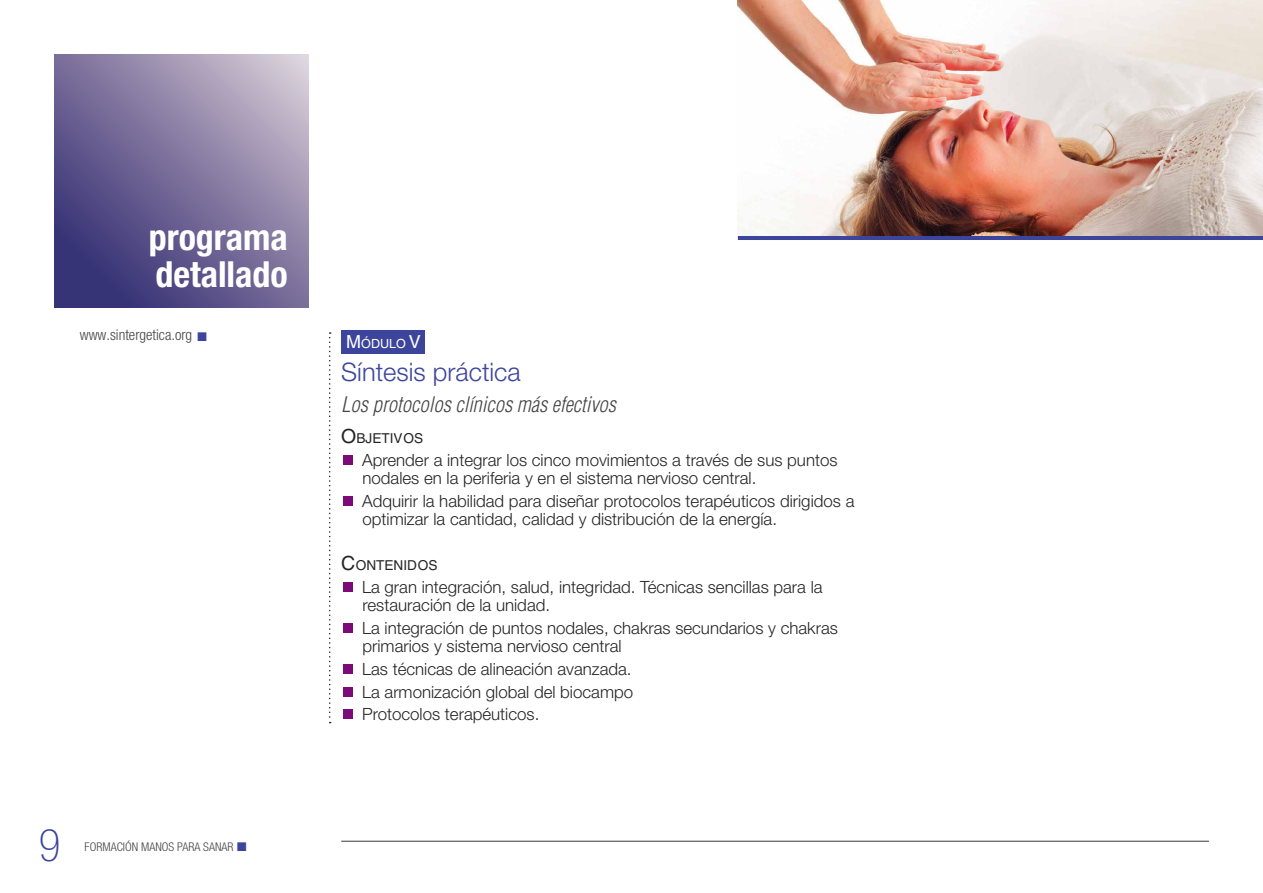
<style>
.page{position:relative;width:1263px;height:893px;background:#fff}
.page>*{position:absolute;margin:0;border:0;box-sizing:border-box;transform-origin:0 0}
.t1{font:100 condensed 45px "Helvetica Neue LT Std";color:#3d449b}
.t2{font:700 condensed 36px/37.5px "Helvetica Neue LT Std";color:#fff}
.t3{font:300 25.5px "Helvetica Neue LT Std";color:#3d449b}
.t4{font:italic 300 condensed 21px "Helvetica LT Std";color:#444}
.t5{font:300 16.8px/18.5px "Helvetica Neue LT Std";color:#252525}
.t6{font:300 condensed 15px "Helvetica Neue LT Std";color:#444}
.t7{font:13.65px "Helvetica LT Std";color:#252525}
.t8{font:12.6px "Helvetica LT Std";color:#fff}
.t9{font:300 condensed 12px "Helvetica Neue LT Std";color:#444}
.s1{font-size:18px}
.s2{font-size:19.5px}
</style>
<div class="page">
<div style="left:341px;top:330px;width:84px;height:24px;background:#3d449b"></div>
<div style="left:343px;top:455px;width:9px;height:10px;background:#7c0b79"></div>
<div style="left:343px;top:496px;width:9px;height:10px;background:#7c0b79"></div>
<div style="left:343px;top:582px;width:9px;height:10px;background:#7c0b79"></div>
<div style="left:343px;top:623px;width:9px;height:10px;background:#7c0b79"></div>
<div style="left:343px;top:664px;width:9px;height:10px;background:#7c0b79"></div>
<div style="left:343px;top:687px;width:9px;height:9px;background:#7c0b79"></div>
<div style="left:343px;top:709px;width:9px;height:10px;background:#7c0b79"></div>
<svg style="left:54px;top:54px;width:254px;height:254px;background:#7a709c"></svg>
<hr style="left:341px;top:841px;width:868px;height:1px;background:#444">
<svg style="left:329px;top:332px;width:2px;height:391px"></svg>
<hr style="left:738px;top:236px;width:525px;height:4px;background:#3d449b">
<img style="left:738px;top:0;width:525px;height:236px">
<h2 class="t2" style="left:149px;top:218px;width:141px">programa detallado</h2>
<p class="t6" style="left:80px;top:327px;width:114px">www.sintergetica.org</p>
<h1 class="t1" style="left:38px;top:820px;width:23px">9</h1>
<p class="t9" style="left:85px;top:840px;width:150px">FORMACIÓN MANOS PARA SANAR</p>
<p class="t8" style="left:346px;top:337px;width:76px"><span class="s1">M</span>ÓDULO <span class="s1">V</span></p>
<h3 class="t3" style="left:341px;top:356px;width:181px">Síntesis práctica</h3>
<p class="t4" style="left:341px;top:391px;width:276px">Los protocolos clínicos más efectivos</p>
<p class="t7" style="left:341px;top:430px;width:83px"><span class="s2">O</span>BJETIVOS</p>
<p class="t5" style="left:362px;top:450px;width:477px">Aprender a integrar los cinco movimientos a través de sus puntos nodales en la periferia y en el sistema nervioso central.</p>
<p class="t5" style="left:362px;top:491px;width:494px">Adquirir la habilidad para diseñar protocolos terapéuticos dirigidos a optimizar la cantidad, calidad y distribución de la energía.</p>
<p class="t7" style="left:341px;top:558px;width:98px"><span class="s2">C</span>ONTENIDOS</p>
<p class="t5" style="left:362px;top:577px;width:462px">La gran integración, salud, integridad. Técnicas sencillas para la restauración de la unidad.</p>
<p class="t5" style="left:362px;top:618px;width:477px">La integración de puntos nodales, chakras secundarios y chakras primarios y sistema nervioso central</p>
<p class="t5" style="left:362px;top:657px;width:273px;line-height:22.6px;text-align:justify">Las técnicas de alineación avanzada.<br>La armonización global del biocampo Protocolos terapéuticos.</p>
</div>
